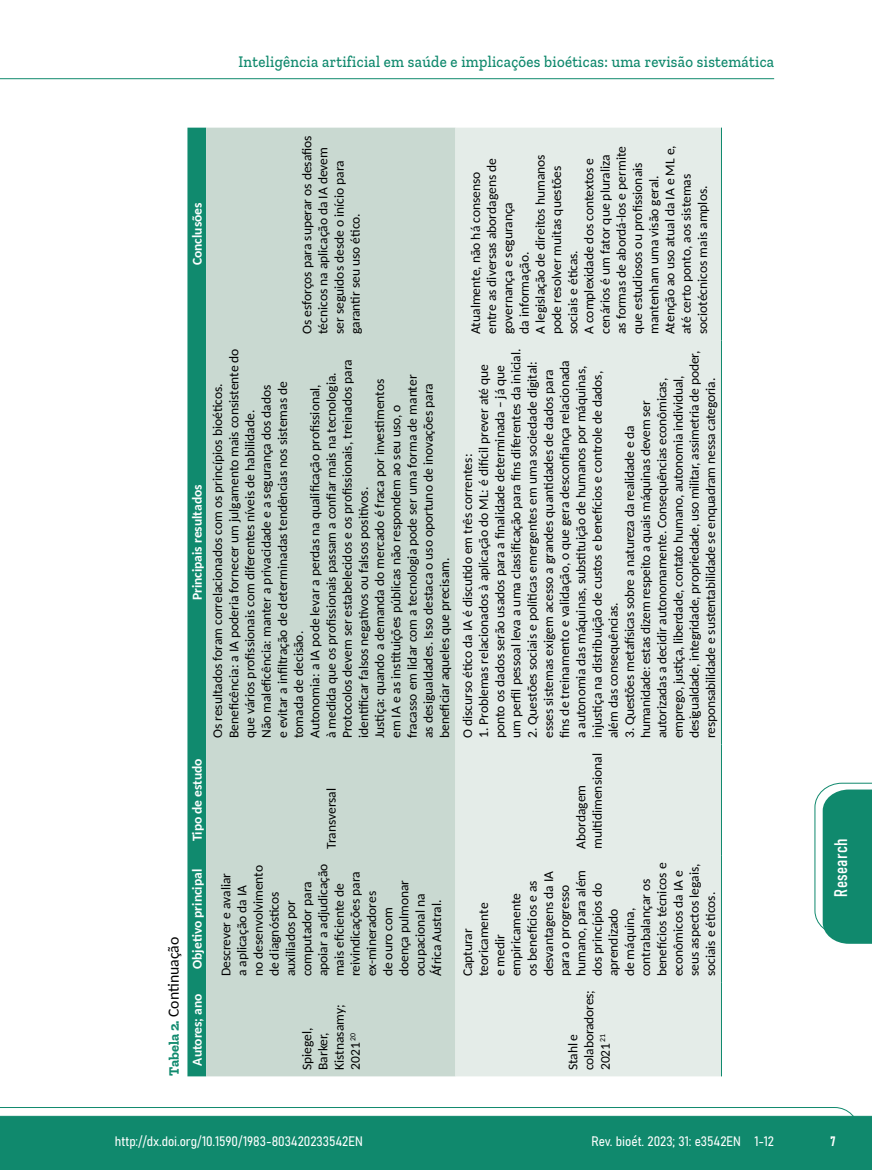
<style>
.page{position:relative;width:872px;height:1170px;background:#fff}
.page>*{position:absolute;margin:0;border:0;box-sizing:border-box;transform-origin:0 0}
.t1{font:18px "Bahnschrift";letter-spacing:.02em;color:#fff}
.t2{font:500 16.5px "Zilla Slab";letter-spacing:.02em;color:#10896d;scale:.9 1}
.t3{font:15.75px "Carlito";color:#000}
.t4{font:13.5px/16.2px "Carlito";color:#000}
.t5{font:13.5px "Bahnschrift";color:#fff}
.t6{font:700 13.5px "Carlito";color:#fff}
.s1{font-family:"Zilla Slab";font-weight:700;font-size:14.25px;color:#108a6e}
</style>
<div class="page">
<svg style="left:0;top:1107px;width:859px;height:62px;background:#2e977f"></svg>
<hr style="left:0;top:78px;width:774px;height:1px;background:#10896d">
<div style="left:187px;top:128px;width:19px;height:948px;background:#108a6e"></div>
<div style="left:206px;top:128px;width:249px;height:948px;background:#c9d9d1"></div>
<div style="left:455px;top:128px;width:266px;height:948px;background:#e4ece8"></div>
<hr style="left:721px;top:982px;width:1px;height:94px;background:#108a6e">
<hr style="left:721px;top:855px;width:1px;height:127px;background:#108a6e">
<hr style="left:721px;top:744px;width:1px;height:111px;background:#108a6e">
<hr style="left:721px;top:340px;width:1px;height:404px;background:#108a6e">
<hr style="left:721px;top:128px;width:1px;height:212px;background:#108a6e">
<svg style="left:814px;top:782px;width:58px;height:161px"></svg>
<p class="t2" style="left:238px;top:53px;width:597px">Inteligência artificial em saúde e implicações bioéticas: uma revisão sistemática</p>
<p class="t3" style="left:163px;top:1076px;width:141px;rotate:-90deg"><span class="s1">Tabela 2.</span> Continuação</p>
<p class="t6" style="left:188px;top:265px;width:64px;rotate:-90deg">Conclusões</p>
<p class="t6" style="left:188px;top:600px;width:117px;rotate:-90deg">Principais resultados</p>
<p class="t6" style="left:188px;top:841px;width:85px;rotate:-90deg">Tipo de estudo</p>
<p class="t6" style="left:188px;top:968px;width:101px;rotate:-90deg">Objetivo principal</p>
<p class="t6" style="left:188px;top:1065px;width:74px;rotate:-90deg">Autores; ano</p>
<p class="t4" style="left:298px;top:334px;width:200px;rotate:-90deg">Os esforços para superar os desafios técnicos na aplicação da IA devem ser seguidos desde o início para garantir seu uso ético.</p>
<p class="t4" style="left:209px;top:738px;width:391px;rotate:-90deg">Os resultados foram correlacionados com os princípios bioéticos.<br>Beneficência: a IA poderia fornecer um julgamento mais consistente do que vários profissionais com diferentes níveis de habilidade.<br>Não maleficência: manter a privacidade e a segurança dos dados<br>e evitar a infiltração de determinadas tendências nos sistemas de tomada de decisão.<br>Autonomia: a IA pode levar a perdas na qualificação profissional,<br>à medida que os profissionais passam a confiar mais na tecnologia.<br>Protocolos devem ser estabelecidos e os profissionais, treinados para identificar falsos negativos ou falsos positivos.<br>Justiça: quando a demanda do mercado é fraca por investimentos<br>em IA e as instituições públicas não respondem ao seu uso, o<br>fracasso em lidar com a tecnologia pode ser uma forma de manter<br>as desigualdades. Isso destaca o uso oportuno de inovações para beneficiar aqueles que precisam.</p>
<p class="t4" style="left:322px;top:848px;width:62px;rotate:-90deg">Transversal</p>
<p class="t4" style="left:217px;top:976px;width:114px;rotate:-90deg">Descrever e avaliar a aplicação da IA<br>no desenvolvimento de diagnósticos auxiliados por computador para apoiar a adjudicação mais eficiente de reivindicações para ex-mineradores<br>de ouro com<br>doença pulmonar ocupacional na<br>África Austral.</p>
<p class="t4" style="left:298px;top:1069px;width:67px;rotate:-90deg">Spiegel,<br>Barker,<br>Kistnasamy;<br>2021 <sup>20</sup></p>
<p class="t4" style="left:467px;top:334px;width:190px;rotate:-90deg">Atualmente, não há consenso entre as diversas abordagens de governança e segurança<br>da informação.<br>A legislação de direitos humanos pode resolver muitas questões sociais e éticas.<br>A complexidade dos contextos e cenários é um fator que pluraliza as formas de abordá-los e permite que estudiosos ou profissionais mantenham uma visão geral.<br>Atenção ao uso atual da IA e ML e, até certo ponto, aos sistemas sociotécnicos mais amplos.</p>
<p class="t4" style="left:475px;top:738px;width:391px;rotate:-90deg">1. Problemas relacionados à aplicação do ML: é difícil prever até que ponto os dados serão usados para a finalidade determinada – já que um perfil pessoal leva a uma classificação para fins diferentes da inicial.</p>
<p class="t4" style="left:523px;top:738px;width:379px;rotate:-90deg">2. Questões sociais e políticas emergentes em uma sociedade digital: esses sistemas exigem acesso a grandes quantidades de dados para fins de treinamento e validação, o que gera desconfiança relacionada a autonomia das máquinas, substituição de humanos por máquinas, injustiça na distribuição de custos e benefícios e controle de dados, além das consequências.</p>
<p class="t4" style="left:621px;top:738px;width:388px;rotate:-90deg">3. Questões metafísicas sobre a natureza da realidade e da humanidade: estas dizem respeito a quais máquinas devem ser autorizadas a decidir autonomamente. Consequências econômicas, emprego, justiça, liberdade, contato humano, autonomia individual, desigualdade, integridade, propriedade, uso militar, assimetria de poder, responsabilidade e sustentabilidade se enquadram nessa categoria.</p>
<p class="t4" style="left:459px;top:738px;width:286px;rotate:-90deg">O discurso ético da IA é discutido em três correntes:</p>
<p class="t4" style="left:572px;top:848px;width:97px;rotate:-90deg">Abordagem multidimensional</p>
<p class="t4" style="left:459px;top:976px;width:115px;rotate:-90deg">Capturar teoricamente<br>e medir empiricamente<br>os benefícios e as desvantagens da IA para o progresso humano, para além dos princípios do aprendizado<br>de máquina, contrabalançar os benefícios técnicos e econômicos da IA e seus aspectos legais, sociais e éticos.</p>
<p class="t4" style="left:564px;top:1069px;width:81px;rotate:-90deg">Stahl e colaboradores;<br>2021 <sup>21</sup></p>
<h1 class="t1" style="left:827px;top:896px;width:59px;rotate:-90deg">Research</h1>
<p class="t5" style="left:115px;top:1131px;width:249px">http://dx.doi.org/10.1590/1983-803420233542EN</p>
<p class="t5" style="left:591px;top:1131px;width:184px">Rev. bioét. 2023; 31: e3542EN 1-12</p>
<p class="t5" style="left:830px;top:1130px;width:7px">7</p>
</div>
